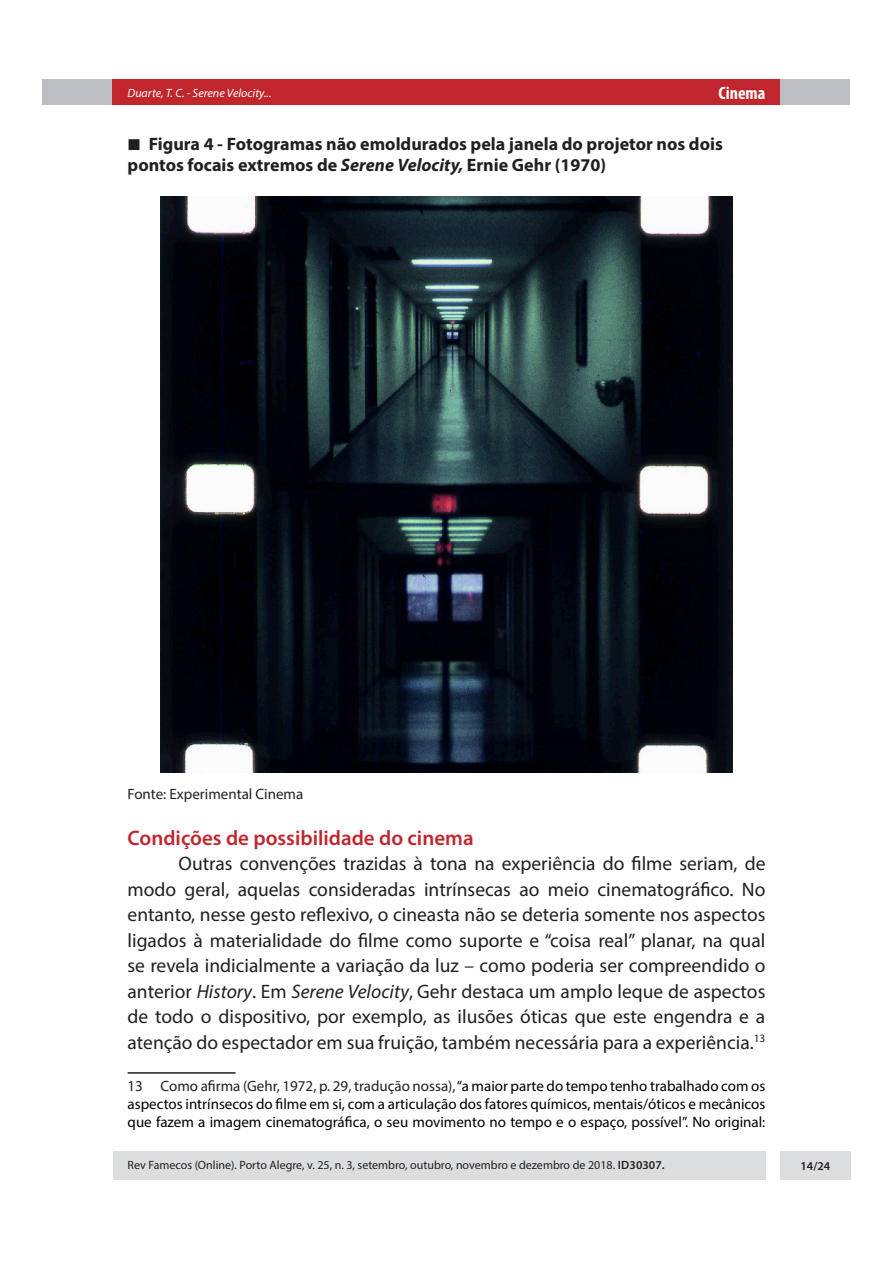
<style>
.page{position:relative;width:893px;height:1263px;background:#fff}
.page>*{position:absolute;margin:0;border:0;box-sizing:border-box;transform-origin:0 0}
.Interna_-_subtítulo{font:600 21px "Myriad Pro";color:#c2262d}
.Interna_-_parágrafo{font:19.5px/25.5px "Myriad Pro";color:#231f20;text-align:justify}
.t1{font:700 18px/21.6px "Myriad Pro";color:#231f20}
.t2{font:700 condensed 18px "Myriad Pro";color:#fff}
.Interna_-_texto_nota{font:15px/18px "Myriad Pro";color:#000;text-align:justify}
.Interna_-_legenda__a{font:15px "Myriad Pro";color:#231f20}
.t3{font:12px "Myriad Pro";color:#231f20}
.t4{font:italic 12px "Myriad Pro";color:#fff}
.t5{font:600 12px "Myriad Pro";color:#231f20}
.s1{font-style:italic}
.s2{color:#231f20}
.s3{font-weight:600}
</style>
<div class="page">
<div style="left:43px;top:80px;width:807px;height:25px;background:#bcbec2"></div>
<div style="left:113px;top:80px;width:667px;height:25px;background:#c2262d"></div>
<div style="left:780px;top:1151px;width:70px;height:28px;background:#dcddde"></div>
<div style="left:113px;top:1151px;width:652px;height:28px;background:#dcddde"></div>
<img style="left:160px;top:196px;width:573px;height:577px">
<hr style="left:128px;top:1072px;width:108px;height:2px;background:#231f20">
<p class="t4" style="left:128px;top:85px;width:146px">Duarte, T. C. - Serene Velocity...</p>
<p class="t2" style="left:719px;top:82px;width:48px">Cinema</p>
<p class="t1" style="left:128px;top:132px;width:597px;text-indent:21px">Figura 4 - Fotogramas não emoldurados pela janela do projetor nos dois pontos focais extremos de <span class="s1">Serene Velocity,</span> Ernie Gehr (1970)</p>
<p class="Interna_-_legenda__a" style="left:128px;top:785px;width:177px">Fonte: Experimental Cinema</p>
<p class="Interna_-_subtítulo" style="left:128px;top:824px;width:348px">Condições de possibilidade do cinema</p>
<p class="Interna_-_parágrafo" style="left:128px;top:850px;width:639px;text-indent:51px">Outras convenções trazidas à tona na experiência do filme seriam, de modo geral, aquelas consideradas intrínsecas ao meio cinematográfico. No entanto, nesse gesto reflexivo, o cineasta não se deteria somente nos aspectos ligados à materialidade do filme como suporte e “coisa real” planar, na qual se revela indicialmente a variação da luz – como poderia ser compreendido o anterior <span class="s1">History</span>. Em <span class="s1">Serene Velocity</span>, Gehr destaca um amplo leque de aspectos de todo o dispositivo, por exemplo, as ilusões óticas que este engendra e a atenção do espectador em sua fruição, também necessária para a experiência.<sup>13</sup></p>
<p class="Interna_-_texto_nota" style="left:128px;top:1077px;width:639px"><span class="s2">13 Como afirma (Gehr, 1972, p. 29, tradução nossa),</span> “a maior parte do tempo tenho trabalhado com os aspectos intrínsecos do filme em si, com a articulação dos fatores químicos, mentais/óticos e mecânicos que fazem a imagem cinematográfica, o seu movimento no tempo e o espaço, possível”. No original:</p>
<p class="t3" style="left:128px;top:1158px;width:538px">Rev Famecos (Online). Porto Alegre, v. 25, n. 3, setembro, outubro, novembro e dezembro de 2018. <span class="s3">ID30307.</span></p>
<p class="t5" style="left:800px;top:1158px;width:31px">14/24</p>
</div>
